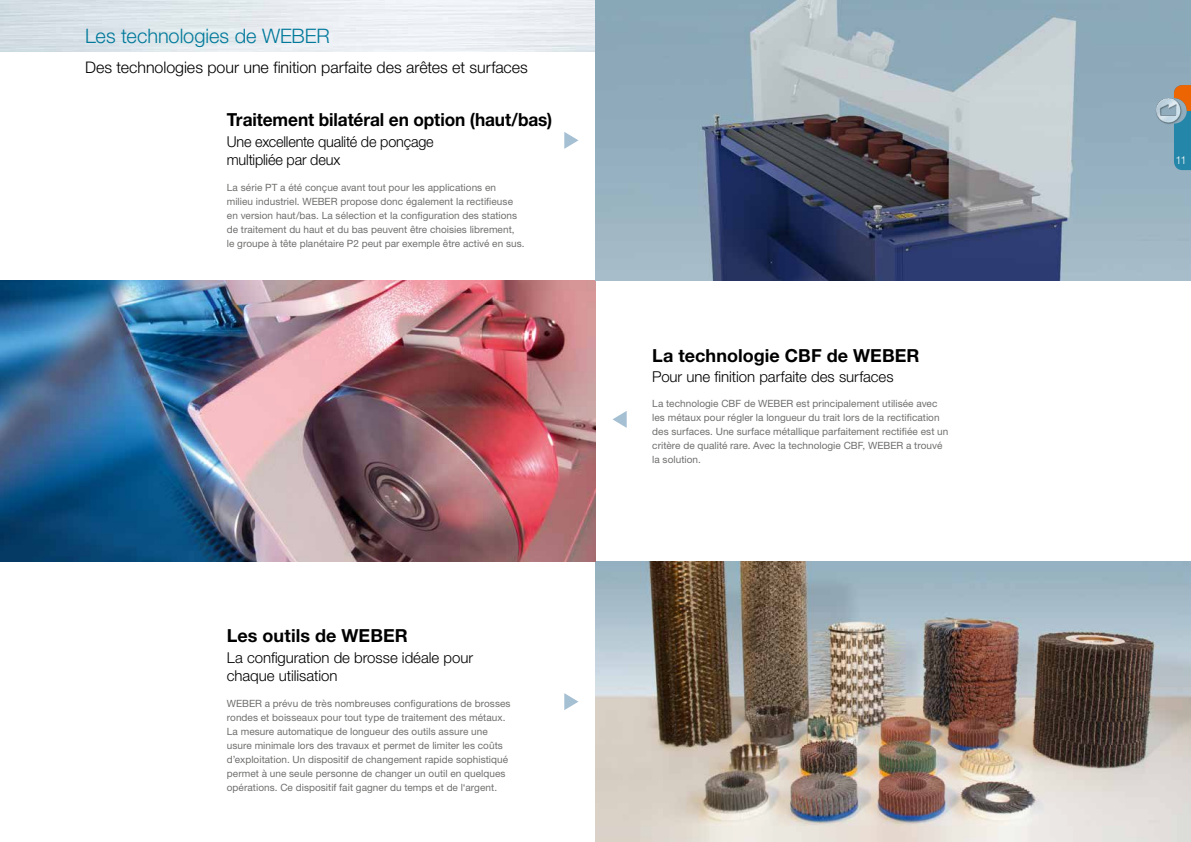
<style>
.page{position:relative;width:1191px;height:842px;background:#fff}
.page>*{position:absolute;margin:0;border:0;box-sizing:border-box;transform-origin:0 0}
.t1{font:300 20px "Helvetica Neue LT Std";letter-spacing:-.005em;color:#00799b}
.t2{font:700 18px "Helvetica Neue LT Std";color:#000}
.t3{font:700 18px "Helvetica Neue LT Std";color:#000;scale:.96 1}
.t4{font:300 16px "Helvetica Neue LT Std";letter-spacing:-.005em;color:#000}
.t5{font:300 15px/18px "Helvetica Neue LT Std";letter-spacing:-.005em;color:#000}
.t6{font:300 15px/18px "Helvetica Neue LT Std";letter-spacing:-.005em;color:#000;scale:.96 1}
.t7{font:300 11px "Helvetica Neue LT Std";color:#fff}
.t8{font:10px/14px "Helvetica Neue LT Std";letter-spacing:.005em;color:#6f6f6e}
</style>
<div class="page">
<div style="left:0;top:0;width:595px;height:51px;background:linear-gradient(to right,#d7e1e7,#f2f3f7)"></div>
<img style="left:595px;top:561px;width:596px;height:281px">
<img style="left:0;top:281px;width:595px;height:280px">
<img style="left:595px;top:0;width:596px;height:281px">
<svg style="left:564px;top:132px;width:14px;height:17px"></svg>
<svg style="left:564px;top:693px;width:14px;height:17px"></svg>
<svg style="left:612px;top:411px;width:14px;height:17px"></svg>
<svg style="left:1174px;top:111px;width:17px;height:59px"></svg>
<svg style="left:1174px;top:85px;width:17px;height:26px"></svg>
<img style="left:1154px;top:96px;width:28px;height:29px">
<h1 class="t1" style="left:85px;top:23px;width:246px">Les technologies de WEBER</h1>
<h3 class="t4" style="left:85px;top:57px;width:444px">Des technologies pour une finition parfaite des arêtes et surfaces</h3>
<h2 class="t3" style="left:227px;top:109px;width:340px">Traitement bilatéral en option (haut/bas)</h2>
<h3 class="t6" style="left:227px;top:132px;width:217px">Une excellente qualité de ponçage multipliée par deux</h3>
<p class="t8" style="left:227px;top:181px;width:299px">La série PT a été conçue avant tout pour les applications en milieu industriel. WEBER propose donc également la rectifieuse en version haut/bas. La sélection et la configuration des stations de traitement du haut et du bas peuvent être choisies librement, le groupe à tête planétaire P2 peut par exemple être activé en sus.</p>
<h2 class="t2" style="left:227px;top:625px;width:183px">Les outils de WEBER</h2>
<h3 class="t5" style="left:227px;top:648px;width:248px">La configuration de brosse idéale pour chaque utilisation</h3>
<p class="t8" style="left:227px;top:697px;width:285px">WEBER a prévu de très nombreuses configurations de brosses rondes et boisseaux pour tout type de traitement des métaux.<br>La mesure automatique de longueur des outils assure une usure minimale lors des travaux et permet de limiter les coûts d’exploitation. Un dispositif de changement rapide sophistiqué permet à une seule personne de changer un outil en quelques opérations. Ce dispositif fait gagner du temps et de l‘argent.</p>
<h2 class="t2" style="left:652px;top:344px;width:269px">La technologie CBF de WEBER</h2>
<h3 class="t5" style="left:652px;top:368px;width:243px">Pour une finition parfaite des surfaces</h3>
<p class="t8" style="left:652px;top:396px;width:298px">La technologie CBF de WEBER est principalement utilisée avec les métaux pour régler la longueur du trait lors de la rectification des surfaces. Une surface métallique parfaitement rectifiée est un critère de qualité rare. Avec la technologie CBF, WEBER a trouvé la solution.</p>
<p class="t7" style="left:1175px;top:153px;width:12px">11</p>
</div>
